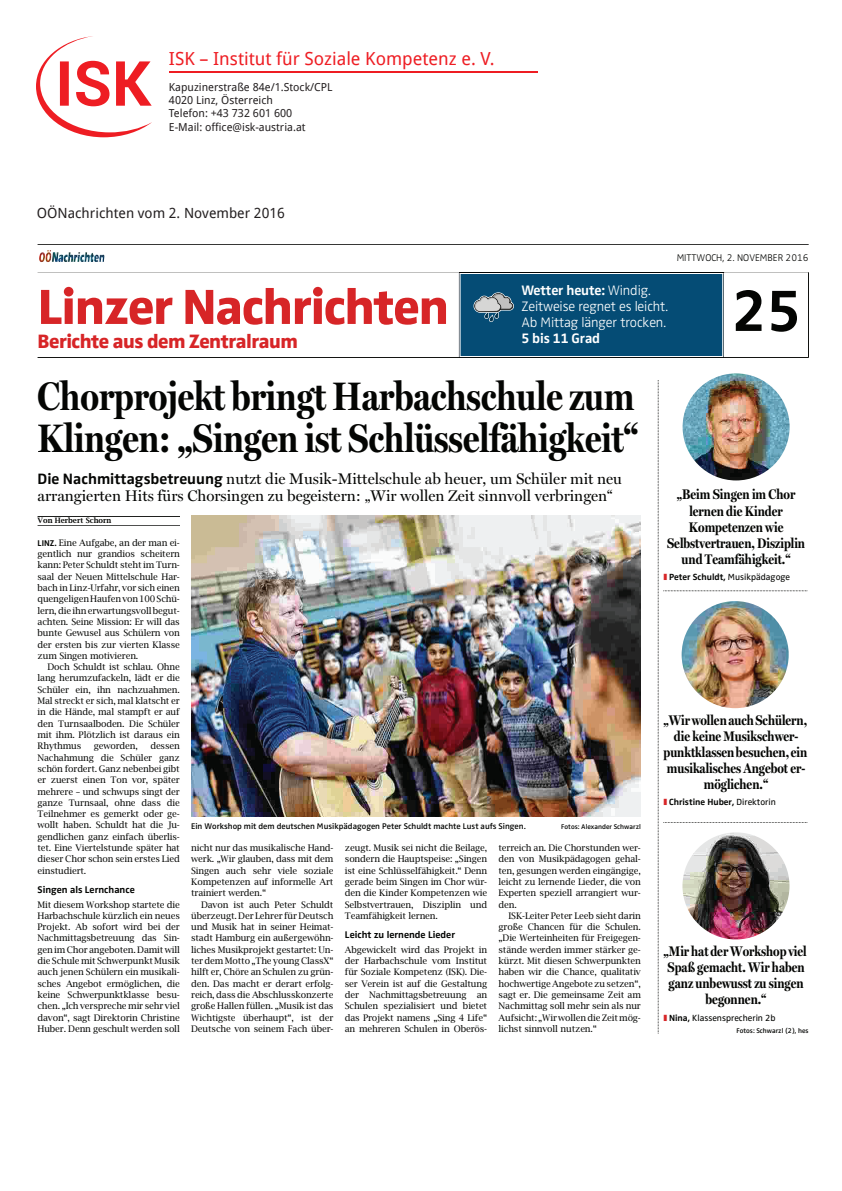
<style>
.page{position:relative;width:842px;height:1191px;background:#fff}
.page>*{position:absolute;margin:0;border:0;box-sizing:border-box;transform-origin:0 0}
.t1{font:60px "Zwo OT Bold OV WNZUFC";color:#040503}
.t2{font:51px "Zwo OT Extrabold OV VNZUFC";letter-spacing:-.025em;color:#d72527}
.t3{font:40px/41.5px "Miller Headline Bold OV YNZUFC";color:#040503}
.t4{font:20px "Zwo OT Extrabold OV VNZUFC";letter-spacing:-.025em;color:#d72527}
.t5{font:18px "Droid Sans";color:#ee1d23}
.t6{font:15.5px/17px "Miller Display";color:#040503}
.t7{font:300 14.2px/15.9px "Zwo OT";letter-spacing:-.01em;color:#fff}
.t8{font:700 14.2px "Zwo OT";letter-spacing:-.01em;color:#fff}
.t9{font:14px/16px "Miller Headline Bold OV YNZUFC";color:#040503;text-align:center}
.t10{font:14px "Droid Sans";color:#231f20}
.t11{font:13px "Zwo OT Bold OV WNZUFC";color:#fff}
.t12{font:11px/13.2px "Droid Sans";color:#231f20}
.t13{font:10px "Zwo OT Bold OV WNZUFC";color:#040503}
.t14{font:10px "Zwo OT Light OV XNZUFC";color:#040503}
.t15{font:9.8px/11.3px "Lucida Brig EF Roman OV AOZUFC";letter-spacing:-.015em;color:#040503;text-align:justify}
.t16{font:9.2px "Zwo OT Bold OV WNZUFC";color:#040503}
.t17{font:9.2px "Zwo OT";color:#040503}
.t18{font:600 8.5px "Zwo OT";color:#040503}
.t19{font:8px "Lucida Brig EF Dem Bol OV EOZUFC";color:#040503}
.t20{font:600 7px "Zwo OT";color:#040503}
.s1{font-weight:700}
.s2{font-size:18px}
.s3{font-family:"Zwo OT Light OV XNZUFC";font-size:18px}
.s4{font-family:"Zwo OT Bold OV WNZUFC"}
.s5{font-family:"Zwo OT Bold OV WNZUFC";font-size:8.6px}
.s6{color:#d72527}
.s7{font-family:"Zwo OT"}
</style>
<div class="page">
<svg style="left:36px;top:36px;width:116px;height:101px"></svg>
<hr style="left:169px;top:72px;width:369px;height:1px;background:#ee1d23">
<div style="left:459px;top:274px;width:265px;height:83px;background:#054c75"></div>
<div style="left:459px;top:272px;width:265px;height:85px;border:1px solid #fff"></div>
<hr style="left:459px;top:273px;width:1px;height:84px;background:#040503">
<svg style="left:59px;top:252px;width:46px;height:10px"></svg>
<img style="left:39px;top:250px;width:20px;height:12px">
<hr style="left:38px;top:244px;width:771px;height:1px;background:#040503">
<hr style="left:724px;top:273px;width:1px;height:84px;background:#040503">
<hr style="left:808px;top:272px;width:1px;height:85px;background:#040503">
<hr style="left:724px;top:272px;width:85px;height:1px;background:#040503">
<hr style="left:38px;top:272px;width:421px;height:1px;background:#040503">
<hr style="left:459px;top:272px;width:265px;height:1px;background:#040503">
<hr style="left:38px;top:357px;width:771px;height:1px;background:#040503">
<img style="left:683px;top:373px;width:107px;height:107px;border-radius:54px">
<img style="left:658px;top:380px;width:149px;height:653px">
<hr style="left:38px;top:516px;width:142px;height:1px;background:#040503">
<hr style="left:38px;top:526px;width:142px;height:1px;background:#040503">
<img style="left:191px;top:516px;width:450px;height:300px">
<svg style="left:473px;top:292px;width:41px;height:30px"></svg>
<h3 class="t5" style="left:169px;top:48px;width:327px">ISK – Institut für Soziale Kompetenz e. V.</h3>
<p class="t12" style="left:169px;top:80px;width:165px">Kapuzinerstraße 84e/1.Stock/CPL<br>4020 Linz, Österreich<br>Telefon: +43 732 601 600</p>
<p class="t12" style="left:169px;top:121px;width:138px">E-Mail: office@isk-austria.at</p>
<h3 class="t10" style="left:37px;top:204px;width:250px">OÖNachrichten vom 2. November 2016</h3>
<h2 class="t2" style="left:38px;top:277px;width:413px">Linzer Nachrichten</h2>
<h3 class="t4" style="left:38px;top:329px;width:262px">Berichte aus dem Zentralraum</h3>
<h3 class="t7" style="left:521px;top:283px;width:148px"><span class="s1">Wetter heute:</span> Windig.<br>Zeitweise regnet es leicht.<br>Ab Mittag länger trocken.</h3>
<h3 class="t8" style="left:521px;top:329px;width:80px">5 bis 11 Grad</h3>
<h3 class="t11" style="left:472px;top:308px;width:123px"><span class="s2">Titel:</span> <span class="s3">Text</span>»Seite??</h3>
<p class="t14" style="left:677px;top:252px;width:133px">MITTWOCH, 2. NOVEMBER 2016</p>
<h1 class="t1" style="left:732px;top:276px;width:71px">25</h1>
<h3 class="t3" style="left:38px;top:376px;width:603px">Chorprojekt bringt Harbachschule zum<br>Klingen: „Singen ist Schlüsselfähigkeit“</h3>
<h3 class="t6" style="left:38px;top:470px;width:586px"><span class="s4">Die Nachmittagsbetreuung</span> nutzt die Musik-Mittelschule ab heuer, um Schüler mit neu arrangierten Hits fürs Chorsingen zu begeistern: „Wir wollen Zeit sinnvoll verbringen“</h3>
<p class="t19" style="left:38px;top:516px;width:75px">Von Herbert Schorn</p>
<p class="t15" style="left:38px;top:537px;width:144px"><span class="s5">LINZ.</span> Eine Aufgabe, an der man ei&shy;gentlich nur grandios scheitern kann: Peter Schuldt steht im Turn&shy;saal der Neuen Mittelschule Har&shy;bach in Linz-Urfahr, vor sich einen quengeligenHaufenvon100Schü&shy;lern, die ihn erwartungsvoll begut&shy;achten. Seine Mission: Er will das bunte Gewusel aus Schülern von der ersten bis zur vierten Klasse zum Singen motivieren.</p>
<p class="t15" style="left:38px;top:661px;width:144px;text-indent:10px">Doch Schuldt ist schlau. Ohne lang herumzufackeln, lädt er die Schüler ein, ihn nachzuahmen.<br>Mal streckt er sich, mal klatscht er in die Hände, mal stampft er auf den Turnsaalboden. Die Schüler mit ihm. Plötzlich ist daraus ein Rhythmus</p>
<p class="t15" style="left:38px;top:740px;width:144px;text-indent:113px">dessen Nachahmung die Schüler ganz schön fordert. Ganz nebenbei gibt er zuerst einen Ton vor, später mehrere – und schwups singt der ganze Turnsaal, ohne dass die Teilnehmer es gemerkt oder ge&shy;wollt haben. Schuldt hat die Ju&shy;gendlichen ganz einfach überlis&shy;tet. Eine Viertelstunde später hat dieser Chor schon sein erstes Lied einstudiert.</p>
<p class="t13" style="left:38px;top:884px;width:99px">Singen als Lernchance</p>
<p class="t15" style="left:38px;top:898px;width:144px">Mit diesem Workshop startete die Harbachschule kürzlich ein neues Projekt. Ab sofort wird bei der Nachmittagsbetreuung das Sin&shy;genimChor angeboten.Damitwill die Schulemit SchwerpunktMusik auch jenen Schülern ein musikali&shy;sches Angebot ermöglichen, die keine Schwerpunktklasse besu&shy;chen. „Ich verspreche mir sehr viel davon“, sagt Direktorin Christine Huber. Denn geschult werden soll</p>
<p class="t15" style="left:94px;top:740px;width:46px">geworden,</p>
<p class="t18" style="left:191px;top:821px;width:336px">Ein Workshop mit dem deutschen Musikpädagogen Peter Schuldt machte Lust aufs Singen.</p>
<p class="t20" style="left:561px;top:822px;width:81px">Fotos: Alexander Schwarzl</p>
<p class="t15" style="left:498px;top:842px;width:144px">terreich an. Die Chorstunden wer&shy;den von Musikpädagogen gehal&shy;ten, gesungen werden eingängige, leicht zu lernende Lieder, die von Experten speziell arrangiert wur&shy;den.</p>
<p class="t15" style="left:498px;top:910px;width:144px;text-indent:10px">ISK-Leiter Peter Leeb sieht darin große Chancen für die Schulen. „Die Werteinheiten für Freigegen&shy;stände werden immer stärker ge&shy;kürzt. Mit diesen Schwerpunkten haben wir die Chance, qualitativ hochwertige Angebote zu setzen“, sagt er. Die gemeinsame Zeit am Nachmittag soll mehr sein als nur Aufsicht: „WirwollendieZeitmög&shy;lichst sinnvoll nutzen.“</p>
<p class="t15" style="left:345px;top:842px;width:144px">zeugt. Musik sei nicht die Beilage, sondern die Hauptspeise: „Singen ist eine Schlüsselfähigkeit.“ Denn gerade beim Singen im Chor wür&shy;den die Kinder Kompetenzen wie Selbstvertrauen, Disziplin und Teamfähigkeit lernen.</p>
<p class="t13" style="left:345px;top:929px;width:112px">Leicht zu lernende Lieder</p>
<p class="t15" style="left:345px;top:944px;width:144px">Abgewickelt wird das Projekt in der Harbachschule vom Institut für Soziale Kompetenz (ISK). Die&shy;ser Verein ist auf die Gestaltung der Nachmittagsbetreuung an Schulen spezialisiert und bietet das Projekt namens „Sing 4 Life“ an mehreren Schulen in Oberös-</p>
<p class="t15" style="left:191px;top:842px;width:144px">nicht nur das musikalische Hand&shy;werk. „Wir glauben, dass mit dem Singen auch sehr viele soziale Kompetenzen auf informelle Art trainiert werden.“</p>
<p class="t15" style="left:191px;top:898px;width:144px;text-indent:10px">Davon ist auch Peter Schuldt überzeugt. Der Lehrer für Deutsch und Musik hat in seiner Heimat&shy;stadt Hamburg ein außergewöhn&shy;liches Musikprojekt gestartet: Un&shy;ter dem Motto „The young ClassX“ hilft er, Chöre an Schulen zu grün&shy;den. Das macht er derart erfolg&shy;reich, dass die Abschlusskonzerte große Hallen füllen. „Musik ist das Wichtigste überhaupt“, ist der Deutsche von seinem Fach über-</p>
<h3 class="t9" style="left:667px;top:487px;width:140px">„Beim Singen im Chor lernen die Kinder<br>Kompetenzen wie<br>Selbstvertrauen, Disziplin und Teamfähigkeit.“</h3>
<p class="t16" style="left:663px;top:571px;width:128px"><span class="s6">❚</span> Peter Schuldt, <span class="s7">Musikpädagoge</span></p>
<h3 class="t9" style="left:663px;top:712px;width:145px">„WirwollenauchSchülern, die keine Musikschwer&shy;punktklassenbesuchen,ein musikalisches Angebot er&shy;möglichen.“</h3>
<p class="t16" style="left:663px;top:797px;width:114px"><span class="s6">❚</span> Christine Huber, <span class="s7">Direktorin</span></p>
<h3 class="t9" style="left:664px;top:943px;width:145px">„Mir hat derWorkshop viel<br>Spaß gemacht. Wir haben ganz unbewusst zu singen begonnen.“</h3>
<p class="t17" style="left:663px;top:1012px;width:114px"><span class="s6">❚</span> <span class="s4">Nina,</span> Klassensprecherin 2b</p>
<p class="t20" style="left:736px;top:1027px;width:74px">Fotos: Schwarzl (2), hes</p>
</div>
